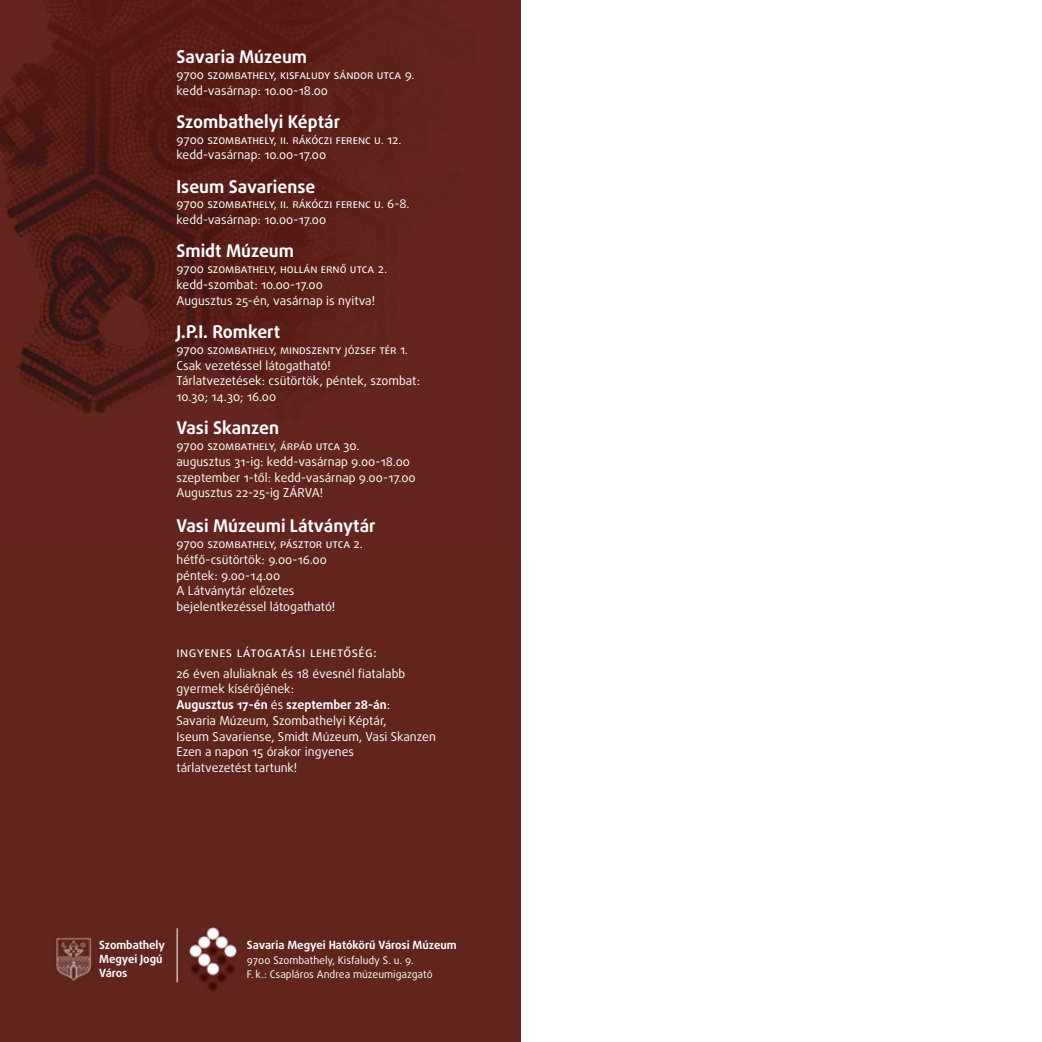
<style>
.page{position:relative;width:1042px;height:1042px;background:#fff}
.page>*{position:absolute;margin:0;border:0;box-sizing:border-box;transform-origin:0 0}
.t1{font:700 17.5px "Daxline Pro";color:#fff}
.t2{font:14px "Daxline Pro";color:#fff}
.t3{font:12.25px/15.8px "Daxline Pro";color:#fff}
.t4{font:700 11.38px/14.2px "Daxline Pro";letter-spacing:-.005em;color:#fff}
.t5{font:10.5px/14.2px "Daxline Pro";color:#fff}
.s1{font-weight:700}
</style>
<div class="page">
<img style="left:0;top:0;width:521px;height:1042px">
<img style="left:51px;top:937px;width:45px;height:45px">
<img style="left:185px;top:927px;width:54px;height:65px">
<hr style="left:177px;top:928px;width:1px;height:54px;background:#fff">
<h1 class="t1" style="left:176px;top:50px;width:132px">Savaria Múzeum</h1>
<p class="t3" style="left:176px;top:68px;width:240px">9700 SZOMBATHELY, KISFALUDY SÁNDOR UTCA 9. kedd-vasárnap: 10.00-18.00</p>
<h1 class="t1" style="left:176px;top:114px;width:165px">Szombathelyi Képtár</h1>
<p class="t3" style="left:176px;top:132px;width:227px">9700 SZOMBATHELY, II. RÁKóCZI FERENC U. 12. kedd-vasárnap: 10.00-17.00</p>
<h1 class="t1" style="left:176px;top:179px;width:140px">Iseum Savariense</h1>
<p class="t3" style="left:176px;top:197px;width:235px">9700 SZOMBATHELY, II. RÁKóCZI FERENC U. 6-8. kedd-vasárnap: 10.00-17.00</p>
<h1 class="t1" style="left:176px;top:244px;width:119px">Smidt Múzeum</h1>
<p class="t3" style="left:176px;top:262px;width:212px">9700 SZOMBATHELY, HOLLÁN ERNő UTCA 2. kedd-szombat: 10.00-17.00<br>Augusztus 25-én, vasárnap is nyitva!</p>
<h1 class="t1" style="left:176px;top:324px;width:105px">J.P.I. Romkert</h1>
<p class="t3" style="left:176px;top:342px;width:245px">9700 SZOMBATHELY, MINDSZENTY JóZSEF TÉR 1.<br>Csak vezetéssel látogatható!<br>Tárlatvezetések: csütörtök, péntek, szombat:<br>10.30; 14.30; 16.00</p>
<h1 class="t1" style="left:176px;top:421px;width:104px">Vasi Skanzen</h1>
<p class="t3" style="left:176px;top:439px;width:241px">9700 SZOMBATHELY, ÁRPÁD UTCA 30. augusztus 31-ig: kedd-vasárnap 9.00-18.00 szeptember 1-től: kedd-vasárnap 9.00-17.00<br>Augusztus 22-25-ig ZÁRVA!</p>
<h1 class="t1" style="left:176px;top:519px;width:201px">Vasi Múzeumi Látványtár</h1>
<p class="t3" style="left:176px;top:537px;width:188px">9700 SZOMBATHELY, PÁSZTOR UTCA 2. hétfő-csütörtök: 9.00-16.00 péntek: 9.00-14.00<br>A Látványtár előzetes bejelentkezéssel látogatható!</p>
<p class="t2" style="left:176px;top:646px;width:202px">INGYENES LÁTOGATÁSI LEHETőSÉG:</p>
<p class="t3" style="left:176px;top:666px;width:261px">26 éven aluliaknak és 18 évesnél fiatalabb gyermek kísérőjének:<br><span class="s1">Augusztus 17-én</span> és <span class="s1">szeptember 28-án</span>:<br>Savaria Múzeum, Szombathelyi Képtár,<br>Iseum Savariense, Smidt Múzeum, Vasi Skanzen Ezen a napon 15 órakor ingyenes<br>tárlatvezetést tartunk!</p>
<p class="t4" style="left:99px;top:938px;width:67px">Szombathely<br>Megyei Jogú<br>Város</p>
<p class="t4" style="left:247px;top:939px;width:211px">Savaria Megyei Hatókörű Városi Múzeum</p>
<p class="t5" style="left:247px;top:953px;width:187px">9700 Szombathely, Kisfaludy S. u. 9.<br>F. k.: Csapláros Andrea múzeumigazgató</p>
</div>
